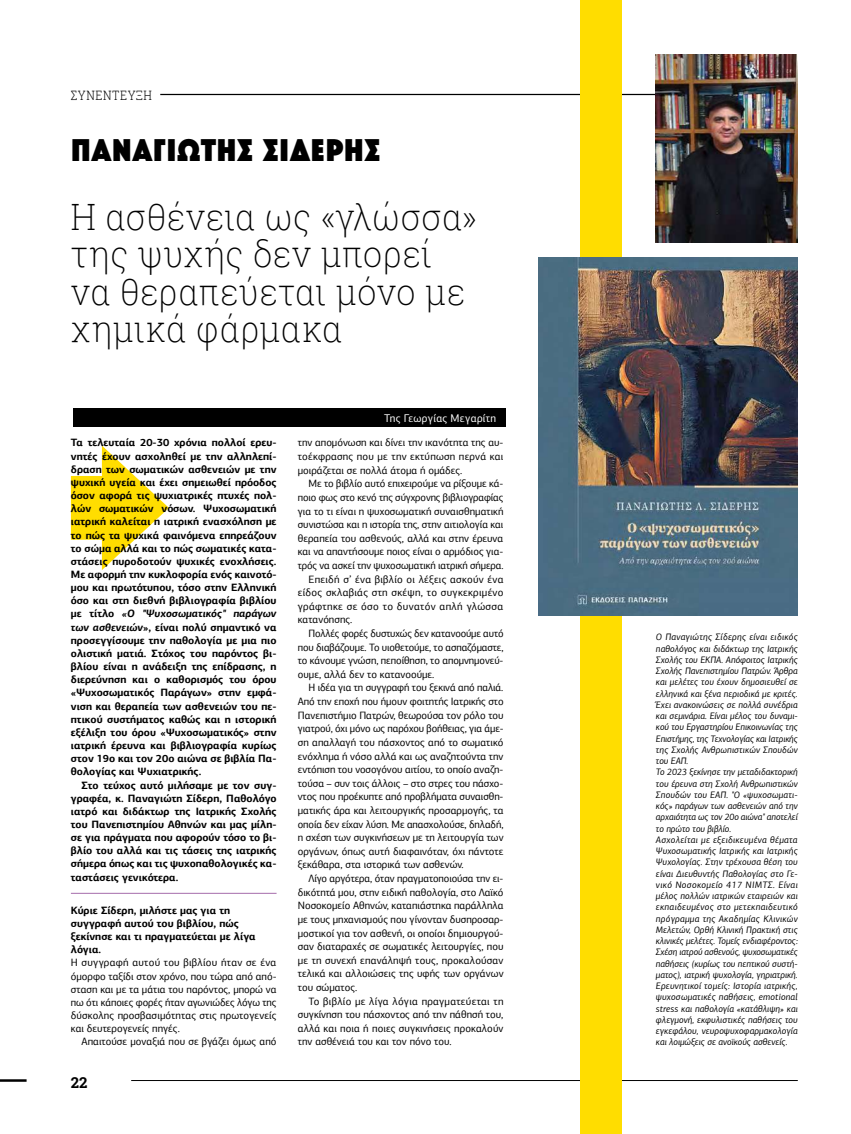
<style>
.page{position:relative;width:851px;height:1134px;background:#fff}
.page>*{position:absolute;margin:0;border:0;box-sizing:border-box;transform-origin:0 0}
.t1{font:200 36.25px/37.5px "Roboto Slab";letter-spacing:.02em;color:#000;scale:.93 1}
.t2{font:31.25px "Zamenhof";letter-spacing:-.01em;color:#000;scale:.95 1}
.t3{font:700 15px "Roboto Slab";color:#000}
.t4{font:300 13px "Roboto Slab";letter-spacing:.05em;color:#000;scale:.87 1}
.t5{font:11.25px "PF Centro Sans Pro";letter-spacing:.025em;color:#fff}
.t6{font:10.62px/13.1px "PF Agora Sans Pro";color:#000;text-align:justify}
.t7{font:700 10.62px/13.1px "PF Agora Sans Pro";color:#000;text-align:justify}
.t8{font:10.62px "PF Agora Sans Pro";letter-spacing:.025em;color:#000}
.t9{font:10.62px "PF Agora Sans Pro";letter-spacing:.02em;color:#000}
.t10{font:10.62px "PF Agora Sans Pro";letter-spacing:.03em;color:#000}
.t11{font:italic 9.38px/11.2px "PF Agora Sans Pro";letter-spacing:.01em;color:#000}
.s1{font-style:italic}
</style>
<div class="page">
<hr style="left:0;top:1079px;width:27px;height:3px;background:#000">
<hr style="left:131px;top:1080px;width:666px;height:1px;background:#000">
<hr style="left:160px;top:94px;width:531px;height:1px;background:#000">
<div style="left:579px;top:581px;width:42px;height:553px;background:#fd0"></div>
<div style="left:579px;top:0;width:42px;height:463px;background:#fd0"></div>
<div style="left:71px;top:476px;width:47px;height:64px;background:#fd0"></div>
<svg style="left:102px;top:446px;width:67px;height:124px"></svg>
<hr style="left:71px;top:893px;width:205px;height:1px;background:#a56dab">
<div style="left:74px;top:408px;width:432px;height:19px;background:#000"></div>
<img style="left:539px;top:258px;width:258px;height:358px">
<img style="left:656px;top:55px;width:141px;height:188px">
<p class="t4" style="left:71px;top:87px;width:95px">ΣΥΝΕΝΤΕΥΞΗ</p>
<h2 class="t2" style="left:71px;top:136px;width:327px">ΠΑΝΑΓΙΏΤΗΣ ΣΊΔΕΡΗΣ</h2>
<h1 class="t1" style="left:71px;top:197px;width:438px">Η ασθένεια ως «γλώσσα» της ψυχής δεν μπορεί να θεραπεύεται μόνο με χημικά φάρμακα</h1>
<p class="t7" style="left:71px;top:436px;width:207px">Τα τελευταία 20-30 χρόνια πολλοί ερευ&shy;νητές έχουν ασχοληθεί με την αλληλεπί&shy;δραση των σωματικών ασθενειών με την ψυχική υγεία και έχει σημειωθεί πρόοδος όσον αφορά τις ψυχιατρικές πτυχές πολ&shy;λών σωματικών νόσων. Ψυχοσωματική ιατρική καλείται η ιατρική ενασχόληση με το πώς τα ψυχικά φαινόμενα επηρεάζουν το σώμα αλλά και το πώς σωματικές κατα&shy;στάσεις πυροδοτούν ψυχικές ενοχλήσεις.<br>Με αφορμή την κυκλοφορία ενός καινοτό&shy;μου και πρωτότυπου, τόσο στην Ελληνική όσο και στη διεθνή βιβλιογραφία βιβλίου με τίτλο <span class="s1">«O "Ψυχοσωματικός" παράγων των ασθενειών</span>», είναι πολύ σημαντικό να προσεγγίσουμε την παθολογία με μια πιο ολιστική ματιά. Στόχος του παρόντος βι&shy;βλίου είναι η ανάδειξη της επίδρασης, η διερεύνηση και ο καθορισμός του όρου «Ψυχοσωματικός Παράγων» στην εμφά&shy;νιση και θεραπεία των ασθενειών του πε&shy;πτικού συστήματος καθώς και η ιστορική εξέλιξη του όρου «Ψυχοσωματικός» στην ιατρική έρευνα και βιβλιογραφία κυρίως στον 19ο και τον 20ο αιώνα σε βιβλία Πα&shy;θολογίας και Ψυχιατρικής.</p>
<p class="t7" style="left:71px;top:778px;width:207px;text-indent:11px">Στο τεύχος αυτό μιλήσαμε με τον συγ&shy;γραφέα, κ. Παναγιώτη Σίδερη, Παθολόγο ιατρό και διδάκτωρ της Ιατρικής Σχολής του Πανεπιστημίου Αθηνών και μας μίλη&shy;σε για πράγματα που αφορούν τόσο το βι&shy;βλίο του αλλά και τις τάσεις της ιατρικής σήμερα όπως και τις ψυχοπαθολογικές κα&shy;ταστάσεις γενικότερα.</p>
<p class="t7" style="left:71px;top:904px;width:186px;text-align:left">Κύριε Σίδερη, μιλήστε μας για τη συγγραφή αυτού του βιβλίου, πώς ξεκίνησε και τι πραγματεύεται με λίγα λόγια.</p>
<p class="t6" style="left:71px;top:956px;width:207px">Η συγγραφή αυτού του βιβλίου ήταν σε ένα όμορφο ταξίδι στον χρόνο, που τώρα από από&shy;σταση και με τα μάτια του παρόντος, μπορώ να πω ότι κάποιες φορές ήταν αγωνιώδες λόγω της δύσκολης προσβασιμότητας στις πρωτογενείς και δευτερογενείς πηγές.</p>
<p class="t6" style="left:81px;top:1035px;width:196px">Απαιτούσε μοναξιά που σε βγάζει όμως από</p>
<h3 class="t3" style="left:71px;top:1073px;width:18px">22</h3>
<p class="t5" style="left:384px;top:411px;width:113px">Της Γεωργίας Μεγαρίτη</p>
<p class="t6" style="left:298px;top:436px;width:207px;line-height:13.6px">την απομόνωση και δίνει την ικανότητα της αυ&shy;τοέκφρασης που με την εκτύπωση περνά και μοιράζεται σε πολλά άτομα ή ομάδες.</p>
<p class="t6" style="left:308px;top:477px;width:196px">Με το βιβλίο αυτό επιχειρούμε να ρίξουμε κά-</p>
<p class="t6" style="left:298px;top:491px;width:207px">ποιο φως στο κενό της σύγχρονης βιβλιογραφίας</p>
<p class="t6" style="left:298px;top:504px;width:207px">για το τι είναι η ψυχοσωματική συναισθηματική</p>
<p class="t6" style="left:298px;top:518px;width:207px">συνιστώσα και η ιστορία της, στην αιτιολογία και</p>
<p class="t6" style="left:298px;top:532px;width:207px">θεραπεία του ασθενούς, αλλά και στην έρευνα</p>
<p class="t6" style="left:298px;top:545px;width:207px">και να απαντήσουμε ποιος είναι ο αρμόδιος για-</p>
<p class="t6" style="left:298px;top:559px;width:207px">τρός να ασκεί την ψυχοσωματική ιατρική σήμερα.</p>
<p class="t9" style="left:308px;top:573px;width:196px">Επειδή σ’ ένα βιβλίο οι λέξεις ασκούν ένα</p>
<p class="t8" style="left:298px;top:586px;width:207px">είδος σκλαβιάς στη σκέψη, το συγκεκριμένο</p>
<p class="t10" style="left:298px;top:600px;width:207px">γράφτηκε σε όσο το δυνατόν απλή γλώσσα</p>
<p class="t6" style="left:298px;top:613px;width:56px">κατανόησης.</p>
<p class="t6" style="left:308px;top:627px;width:196px">Πολλές φορές δυστυχώς δεν κατανοούμε αυτό</p>
<p class="t6" style="left:298px;top:640px;width:207px">που διαβάζουμε. Το υιοθετούμε, το ασπαζόμαστε,</p>
<p class="t6" style="left:298px;top:654px;width:207px">το κάνουμε γνώση, πεποίθηση, το απομνημονεύ-</p>
<p class="t6" style="left:298px;top:668px;width:138px">ουμε, αλλά δεν το κατανοούμε.</p>
<p class="t6" style="left:308px;top:681px;width:196px">Η ιδέα για τη συγγραφή του ξεκινά από παλιά.</p>
<p class="t6" style="left:298px;top:695px;width:207px">Από την εποχή που ήμουν φοιτητής Ιατρικής στο</p>
<p class="t6" style="left:298px;top:708px;width:207px">Πανεπιστήμιο Πατρών, θεωρούσα τον ρόλο του</p>
<p class="t6" style="left:298px;top:722px;width:207px">γιατρού, όχι μόνο ως παρόχου βοήθειας, για άμε-</p>
<p class="t6" style="left:298px;top:736px;width:207px">ση απαλλαγή του πάσχοντος από το σωματικό</p>
<p class="t6" style="left:298px;top:749px;width:207px">ενόχλημα ή νόσο αλλά και ως αναζητούντα την</p>
<p class="t6" style="left:298px;top:763px;width:207px">εντόπιση του νοσογόνου αιτίου, το οποίο αναζη-</p>
<p class="t6" style="left:298px;top:777px;width:207px">τούσα – συν τοις άλλοις – στο στρες του πάσχο-</p>
<p class="t6" style="left:298px;top:790px;width:207px">ντος που προέκυπτε από προβλήματα συναισθη-</p>
<p class="t6" style="left:298px;top:804px;width:207px">ματικής άρα και λειτουργικής προσαρμογής, τα</p>
<p class="t6" style="left:298px;top:817px;width:207px">οποία δεν είχαν λύση. Με απασχολούσε, δηλαδή,</p>
<p class="t6" style="left:298px;top:831px;width:207px">η σχέση των συγκινήσεων με τη λειτουργία των</p>
<p class="t6" style="left:298px;top:845px;width:207px">οργάνων, όπως αυτή διαφαινόταν, όχι πάντοτε</p>
<p class="t6" style="left:298px;top:858px;width:167px">ξεκάθαρα, στα ιστορικά των ασθενών.</p>
<p class="t6" style="left:308px;top:872px;width:196px">Λίγο αργότερα, όταν πραγματοποιούσα την ει-</p>
<p class="t6" style="left:298px;top:885px;width:207px">δικότητά μου, στην ειδική παθολογία, στο Λαϊκό</p>
<p class="t6" style="left:298px;top:899px;width:207px">Νοσοκομείο Αθηνών, καταπιάστηκα παράλληλα</p>
<p class="t6" style="left:298px;top:913px;width:207px">με τους μηχανισμούς που γίνονταν δυσπροσαρ-</p>
<p class="t6" style="left:298px;top:926px;width:207px">μοστικοί για τον ασθενή, οι οποίοι δημιουργού-</p>
<p class="t6" style="left:298px;top:940px;width:207px">σαν διαταραχές σε σωματικές λειτουργίες, που</p>
<p class="t6" style="left:298px;top:953px;width:207px">με τη συνεχή επανάληψή τους, προκαλούσαν</p>
<p class="t6" style="left:298px;top:967px;width:207px">τελικά και αλλοιώσεις της υφής των οργάνων</p>
<p class="t6" style="left:298px;top:981px;width:61px">του σώματος.</p>
<p class="t8" style="left:308px;top:994px;width:196px">Το βιβλίο με λίγα λόγια πραγματεύεται τη</p>
<p class="t6" style="left:298px;top:1008px;width:207px">συγκίνηση του πάσχοντος από την πάθησή του,</p>
<p class="t6" style="left:298px;top:1021px;width:207px">αλλά και ποια ή ποιες συγκινήσεις προκαλούν</p>
<p class="t6" style="left:298px;top:1035px;width:155px">την ασθένειά του και τον πόνο του.</p>
<p class="t11" style="left:656px;top:631px;width:143px">Ο Παναγιώτης Σίδερης είναι ειδικός παθολόγος και διδάκτωρ της Ιατρικής Σχολής του ΕΚΠΑ. Απόφοιτος Ιατρικής Σχολής Πανεπιστημίου Πατρών. Άρθρα και μελέτες του έχουν δημοσιευθεί σε ελληνικά και ξένα περιοδικά με κριτές.<br>Έχει ανακοινώσεις σε πολλά συνέδρια και σεμινάρια. Είναι μέλος του δυναμι&shy;κού του Εργαστηρίου Επικοινωνίας της Επιστήμης, της Τεχνολογίας και Ιατρικής της Σχολής Ανθρωπιστικών Σπουδών του ΕΑΠ.<br>Το 2023 ξεκίνησε την μεταδιδακτορική του έρευνα στη Σχολή Ανθρωπιστικών Σπουδών του ΕΑΠ. "Ο «ψυχοσωματι&shy;κός» παράγων των ασθενειών από την αρχαιότητα ως τον 20ο αιώνα" αποτελεί το πρώτο του βιβλίο.<br>Ασχολείται με εξειδικευμένα θέματα Ψυχοσωματικής Ιατρικής και Ιατρικής Ψυχολογίας. Στην τρέχουσα θέση του είναι Διευθυντής Παθολογίας στο Γε&shy;νικό Νοσοκομείο 417 ΝΙΜΤΣ. Είναι μέλος πολλών ιατρικών εταιρειών και εκπαιδευμένος στο μετεκπαιδευτικό πρόγραμμα της Ακαδημίας Κλινικών Μελετών, Ορθή Κλινική Πρακτική στις κλινικές μελέτες. Τομείς ενδιαφέροντος:<br>Σχέση ιατρού ασθενούς, ψυχοσωματικές παθήσεις (κυρίως του πεπτικού συστή&shy;ματος), ιατρική ψυχολογία, γηριατρική.<br>Ερευνητικοί τομείς: Ιστορία ιατρικής, ψυχοσωματικές παθήσεις, emotional stress και παθολογία «κατάθλιψη» και φλεγμονή, εκφυλιστικές παθήσεις του εγκεφάλου, νευροψυχοφαρμακολογία και λοιμώξεις σε ανοϊκούς ασθενείς.</p>
</div>
